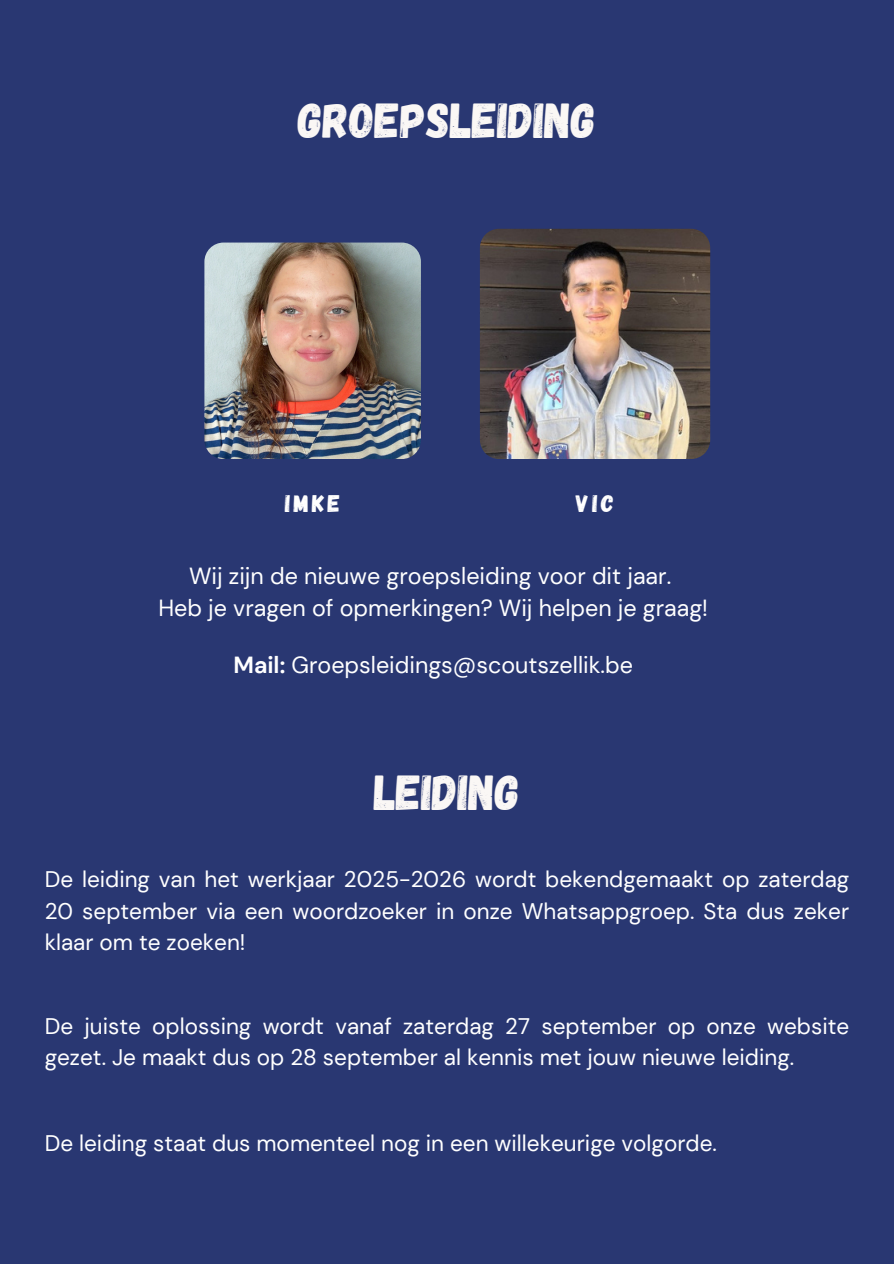
<style>
.page{position:relative;width:894px;height:1264px;background:#fff}
.page>*{position:absolute;margin:0;border:0;box-sizing:border-box;transform-origin:0 0}
.t1{font:49.05px "Gagalin";color:#faf7f5}
.t2{font:24px "Gagalin";letter-spacing:.14em;color:#fff}
.t3{font:23.25px/31.5px "DM Sans";color:#fff;text-align:center}
.t4{font:22.5px/31.5px "DM Sans";color:#fff;text-align:justify}
.s1{font-weight:700}
</style>
<div class="page">
<div style="left:0;top:0;width:893px;height:1263px;background:#293772"></div>
<img style="left:480px;top:229px;width:230px;height:230px">
<img style="left:204px;top:242px;width:217px;height:217px">
<h1 class="t1" style="left:298px;top:89px;width:299px">GROEPSLEIDING</h1>
<p class="t2" style="left:285px;top:488px;width:57px">IMKE</p>
<p class="t2" style="left:575px;top:488px;width:40px">VIC</p>
<p class="t3" style="left:158px;top:560px;width:551px">Wij zijn de nieuwe groepsleiding voor dit jaar.<br>Heb je vragen of opmerkingen? Wij helpen je graag!</p>
<p class="t3" style="left:233px;top:649px;width:401px"><span class="s1">Mail:</span> Groepsleidings@scoutszellik.be</p>
<h1 class="t1" style="left:374px;top:760px;width:147px">LEIDING</h1>
<p class="t4" style="left:45px;top:864px;width:805px">De leiding van het werkjaar 2025-2026 wordt bekendgemaakt op zaterdag 20 september via een woordzoeker in onze Whatsappgroep. Sta dus zeker klaar om te zoeken!</p>
<p class="t4" style="left:45px;top:1010px;width:805px">De juiste oplossing wordt vanaf zaterdag 27 september op onze website gezet. Je maakt dus op 28 september al kennis met jouw nieuwe leiding.</p>
<p class="t4" style="left:45px;top:1127px;width:673px">De leiding staat dus momenteel nog in een willekeurige volgorde.</p>
</div>
